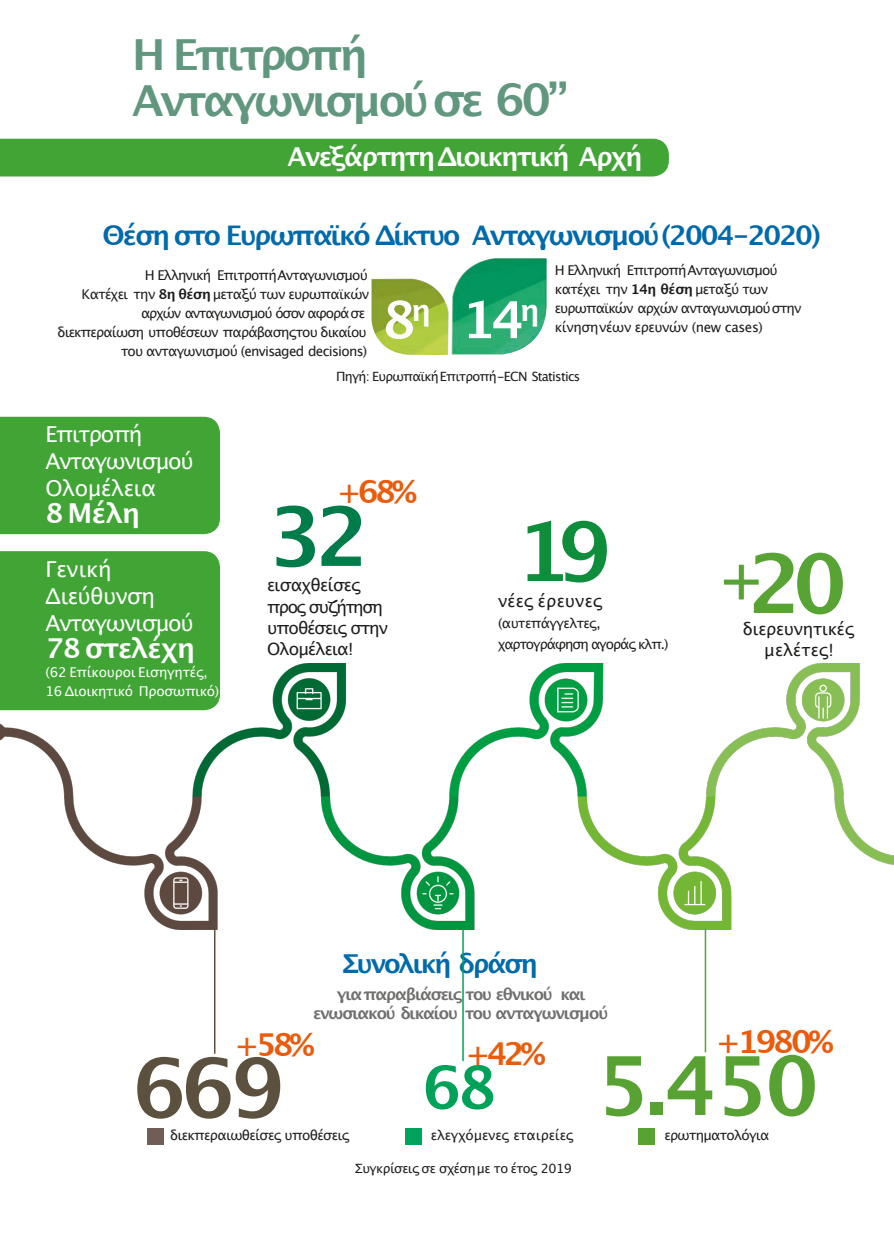
<style>
.page{position:relative;width:894px;height:1234px;background:#fff}
.page>*{position:absolute;margin:0;border:0;box-sizing:border-box;transform-origin:0 0}
.t1{font:700 81.45px "Lucida Grande";color:#5c513e}
.t2{font:700 81.45px "Lucida Grande";color:#57a333}
.t3{font:700 81.45px "Lucida Grande";color:#007c4b}
.t4{font:700 81.45px "Lucida Grande";color:#0e8e3a}
.t5{font:700 81.3px "Lucida Grande";color:#57a233}
.t6{font:700 51px "Lucida Grande";color:#fff}
.t7{font:700 42.9px/46.8px "Lucida Grande";letter-spacing:-.075em;color:#61977e}
.t8{font:700 31.5px "Lucida Grande";letter-spacing:-.11em;color:#ea5b0b}
.t9{font:700 29.7px "Lucida Grande";color:#fff}
.t10{font:700 27.45px "Lucida Grande";letter-spacing:-.03em;color:#fff}
.t11{font:700 27px "Lucida Grande";letter-spacing:-.075em;color:#006aaa}
.t12{font:700 26.1px "Lucida Grande";letter-spacing:-.06em;color:#fff}
.t13{font:700 26.1px "Lucida Grande";letter-spacing:-.08em;color:#006aaa}
.t14{font:21.9px/27px "Lucida Grande";letter-spacing:-.055em;color:#fff}
.t15{font:21.9px/27px "Lucida Grande";letter-spacing:-.025em;color:#fff}
.t16{font:16.95px/21.1px "Lucida Grande";letter-spacing:-.04em;color:#1d1d1b}
.t17{font:16.95px/21.1px "Lucida Grande";letter-spacing:-.015em;color:#1d1d1b;text-align:center}
.t18{font:16.95px "Lucida Grande";letter-spacing:.01em;color:#1d1d1b}
.t19{font:700 16.2px/19.6px "Lucida Grande";letter-spacing:-.07em;color:#6f6f6e;text-align:center}
.t20{font:13.5px/18.9px "Lucida Grande";letter-spacing:-.055em;color:#1d1d1b}
.t21{font:13.5px/21.1px "Lucida Grande";letter-spacing:-.08em;color:#1d1d1b}
.t22{font:13.5px/19.4px "Lucida Grande";letter-spacing:-.025em;color:#fff}
.t23{font:13.5px "Lucida Grande";letter-spacing:-.03em;color:#1d1d1b}
.t24{font:13.5px "Lucida Grande";letter-spacing:-.01em;color:#1d1d1b}
.t25{font:12.75px "Lucida Grande";letter-spacing:-.06em;color:#1d1d1b}
.t26{font:12.75px "Lucida Grande";letter-spacing:-.04em;color:#1d1d1b}
.s1{font-size:45px}
.s2{font-weight:700}
.s3{font-size:51px}
.s4{font-size:58.65px;color:#00a159}
</style>
<div class="page">
<img style="left:0;top:664px;width:893px;height:265px">
<div style="left:147px;top:1128px;width:16px;height:16px;background:#705e55"></div>
<div style="left:637px;top:1128px;width:17px;height:16px;background:#57a233"></div>
<div style="left:405px;top:1128px;width:16px;height:16px;background:#00a35c"></div>
<hr style="left:214px;top:929px;width:1px;height:125px;background:#5c513e">
<hr style="left:704px;top:929px;width:2px;height:123px;background:#57a233">
<hr style="left:462px;top:929px;width:1px;height:132px;background:#00a35c">
<div style="left:0;top:139px;width:668px;height:37px;background:#40a535"></div>
<div style="left:0;top:417px;width:220px;height:117px;background:#40a535"></div>
<div style="left:0;top:551px;width:220px;height:159px;background:#40a535"></div>
<img style="left:371px;top:258px;width:175px;height:97px">
<h3 class="t7" style="left:132px;top:34px;width:437px">Η Επιτροπή<br>Ανταγωνισμού <span class="s1">σε 60”</span></h3>
<h3 class="t12" style="left:287px;top:145px;width:356px">Ανεξάρτητη Διοικητική Αρχή</h3>
<h3 class="t11" style="left:102px;top:224px;width:719px">Θέση στο Ευρωπαϊκό Δίκτυο Ανταγωνισμού(2004-2020)</h3>
<p class="t20" style="left:145px;top:267px;width:224px">Η Ελληνική ΕπιτροπήΑνταγωνισμού</p>
<p class="t20" style="left:81px;top:286px;width:289px">Κατέχει την <span class="s2">8η θέση</span> μεταξύ των ευρωπαϊκών</p>
<p class="t21" style="left:141px;top:303px;width:225px">αρχών ανταγωνισμού όσον αφοράσε</p>
<p class="t20" style="left:58px;top:323px;width:310px">διεκπεραίωση υποθέσεων παράβασηςτου δικαίου</p>
<p class="t20" style="left:121px;top:342px;width:248px">του ανταγωνισμού (envisaged decisions)</p>
<p class="t20" style="left:554px;top:262px;width:248px">Η Ελληνική ΕπιτροπήΑνταγωνισμού κατέχει την <span class="s2">14η θέση</span> μεταξύ των ευρωπαϊκών αρχών ανταγωνισμούστην</p>
<h3 class="t6" style="left:382px;top:298px;width:35px">8</h3>
<h3 class="t9" style="left:411px;top:298px;width:130px">η <span class="s3">14</span>η</h3>
<p class="t23" style="left:554px;top:321px;width:209px">κίνησηνέων ερευνών (new cases)</p>
<h3 class="t14" style="left:46px;top:422px;width:149px">Επιτροπή<br>Ανταγωνισμού<br>Ολομέλεια</h3>
<h3 class="t10" style="left:46px;top:501px;width:96px">8 Μέλη</h3>
<h3 class="t15" style="left:46px;top:557px;width:149px">Γενική<br>Διεύθυνση<br>Ανταγωνισμού</h3>
<h3 class="t10" style="left:46px;top:636px;width:151px">78 στελέχη</h3>
<p class="t22" style="left:46px;top:663px;width:175px">(62 Επίκουροι Εισηγητές,<br>16 Διοικητικό Προσωπικό)</p>
<p class="t25" style="left:336px;top:371px;width:245px">Πηγή: ΕυρωπαϊκήΕπιτροπή-ECN Statistics</p>
<h3 class="t8" style="left:337px;top:478px;width:81px">+68%</h3>
<h1 class="t3" style="left:268px;top:502px;width:102px">32</h1>
<p class="t16" style="left:267px;top:576px;width:122px">εισαχθείσες προς συζήτηση υποθέσεις στην<br>Ολομέλεια!</p>
<h1 class="t4" style="left:516px;top:517px;width:96px">19</h1>
<h1 class="t2" style="left:717px;top:549px;width:131px"><sup>+</sup>20</h1>
<p class="t18" style="left:498px;top:593px;width:106px">νέες έρευνες</p>
<p class="t21" style="left:498px;top:613px;width:172px">(αυτεπάγγελτες, χαρτογράφηση αγοράς κλπ.)</p>
<p class="t17" style="left:742px;top:620px;width:113px">διερευνητικές μελέτες!</p>
<h3 class="t13" style="left:342px;top:952px;width:197px">Συνολική δράση</h3>
<p class="t19" style="left:313px;top:985px;width:296px">γιαπαραβιάσεις του εθνικού και ενωσιακού δικαίου του ανταγωνισμού</p>
<h3 class="t8" style="left:715px;top:1028px;width:119px">+1980%</h3>
<h3 class="t8" style="left:234px;top:1031px;width:81px">+58%</h3>
<h3 class="t8" style="left:465px;top:1040px;width:81px">+42%</h3>
<h2 class="t5" style="left:423px;top:1051px;width:397px"><span class="s4">68</span> 5.450</h2>
<h1 class="t1" style="left:133px;top:1053px;width:152px">669</h1>
<p class="t20" style="left:170px;top:1127px;width:181px">διεκπεραιωθείσες υποθέσεις</p>
<p class="t24" style="left:431px;top:1129px;width:144px">ελεγχόμενες εταιρείες</p>
<p class="t20" style="left:664px;top:1127px;width:107px">ερωτηματολόγια</p>
<p class="t26" style="left:355px;top:1163px;width:218px">Συγκρίσεις σε σχέσημε το έτος 2019</p>
</div>
